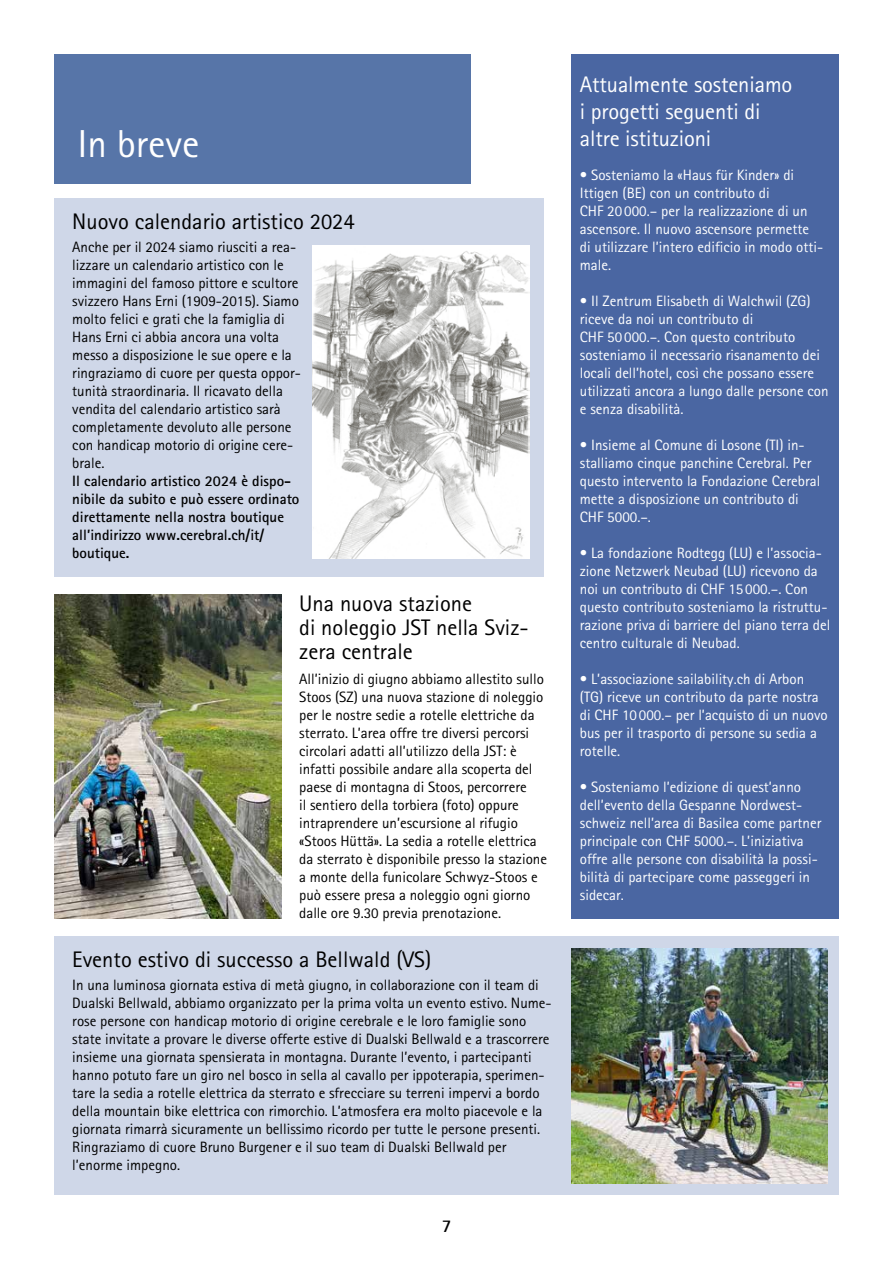
<style>
.page{position:relative;width:893px;height:1263px;background:#fff}
.page>*{position:absolute;margin:0;border:0;box-sizing:border-box;transform-origin:0 0}
.t1{font:39px "Rotis Sans Serif";color:#fff}
.t2{font:22.5px/24px "Rotis Sans Serif";color:#000}
.t3{font:22.5px/27px "Rotis Sans Serif";letter-spacing:-.005em;color:#fff}
.t4{font:700 18px "Rotis Sans Serif";color:#000}
.t5{font:15px/18px "Rotis Sans Serif";color:#000}
.t6{font:15px/18px "Rotis Sans Serif";color:#fff}
.t7{font:700 15px/18px "Rotis Sans Serif";color:#000}
</style>
<div class="page">
<div style="left:571px;top:54px;width:268px;height:864px;background:#4a66a2"></div>
<div style="left:54px;top:936px;width:785px;height:259px;background:#cfd7e8"></div>
<div style="left:54px;top:198px;width:489px;height:378px;background:#cfd7e8"></div>
<div style="left:54px;top:54px;width:417px;height:129px;background:#5775a8"></div>
<img style="left:54px;top:594px;width:227px;height:324px">
<img style="left:571px;top:948px;width:256px;height:235px">
<img style="left:313px;top:246px;width:216px;height:312px">
<h1 class="t1" style="left:77px;top:120px;width:123px">In breve</h1>
<h2 class="t2" style="left:72px;top:209px;width:284px">Nuovo calendario artistico 2024</h2>
<p class="t5" style="left:72px;top:238px;width:230px">Anche per il 2024 siamo riusciti a rea&shy;lizzare un calendario artistico con le immagini del famoso pittore e scultore svizzero Hans Erni (1909-2015). Siamo molto felici e grati che la famiglia di Hans Erni ci abbia ancora una volta messo a disposizione le sue opere e la ringraziamo di cuore per questa oppor&shy;tunità straordinaria. Il ricavato della vendita del calendario artistico sarà completamente devoluto alle persone con handicap motorio di origine cere&shy;brale.</p>
<p class="t7" style="left:72px;top:472px;width:229px">Il calendario artistico 2024 è dispo&shy;nibile da subito e può essere ordinato direttamente nella nostra boutique all’indirizzo www.cerebral.ch/it/ boutique.</p>
<h2 class="t2" style="left:299px;top:591px;width:231px">Una nuova stazione<br>di noleggio JST nella Sviz&shy;zera centrale</h2>
<p class="t5" style="left:299px;top:670px;width:249px">All’inizio di giugno abbiamo allestito sullo Stoos (SZ) una nuova stazione di noleggio per le nostre sedie a rotelle elettriche da sterrato. L’area offre tre diversi percorsi circolari adatti all’utilizzo della JST: è infatti possibile andare alla scoperta del paese di montagna di Stoos, percorrere<br>il sentiero della torbiera (foto) oppure intraprendere un’escursione al rifugio «Stoos Hüttä». La sedia a rotelle elettrica da sterrato è disponibile presso la stazione a monte della funicolare Schwyz-Stoos e può essere presa a noleggio ogni giorno dalle ore 9.30 previa prenotazione.</p>
<h2 class="t2" style="left:72px;top:948px;width:361px">Evento estivo di successo a Bellwald (VS)</h2>
<p class="t5" style="left:72px;top:976px;width:481px">In una luminosa giornata estiva di metà giugno, in collaborazione con il team di Dualski Bellwald, abbiamo organizzato per la prima volta un evento estivo. Nume&shy;rose persone con handicap motorio di origine cerebrale e le loro famiglie sono state invitate a provare le diverse offerte estive di Dualski Bellwald e a trascorrere insieme una giornata spensierata in montagna. Durante l’evento, i partecipanti hanno potuto fare un giro nel bosco in sella al cavallo per ippoterapia, sperimen&shy;tare la sedia a rotelle elettrica da sterrato e sfrecciare su terreni impervi a bordo della mountain bike elettrica con rimorchio. L’atmosfera era molto piacevole e la giornata rimarrà sicuramente un bellissimo ricordo per tutte le persone presenti.<br>Ringraziamo di cuore Bruno Burgener e il suo team di Dualski Bellwald per l’enorme impegno.</p>
<p class="t4" style="left:442px;top:1214px;width:11px">7</p>
<h2 class="t3" style="left:580px;top:71px;width:214px">Attualmente sosteniamo i progetti seguenti di altre istituzioni</h2>
<p class="t6" style="left:580px;top:166px;width:245px">• Sosteniamo la «Haus für Kinder» di Ittigen (BE) con un contributo di<br>CHF 20000.– per la realizzazione di un ascensore. Il nuovo ascensore permette di utilizzare l’intero edificio in modo otti&shy;male.</p>
<p class="t6" style="left:580px;top:292px;width:250px">• Il Zentrum Elisabeth di Walchwil (ZG) riceve da noi un contributo di<br>CHF 50000.–. Con questo contributo sosteniamo il necessario risanamento dei locali dell’hotel, così che possano essere utilizzati ancora a lungo dalle persone con e senza disabilità.</p>
<p class="t6" style="left:580px;top:436px;width:242px">• Insieme al Comune di Losone (TI) in&shy;stalliamo cinque panchine Cerebral. Per questo intervento la Fondazione Cerebral mette a disposizione un contributo di CHF 5000.–.</p>
<p class="t6" style="left:580px;top:544px;width:252px">• La fondazione Rodtegg (LU) e l’associa&shy;zione Netzwerk Neubad (LU) ricevono da noi un contributo di CHF 15000.–. Con questo contributo sosteniamo la ristruttu&shy;razione priva di barriere del piano terra del centro culturale di Neubad.</p>
<p class="t6" style="left:580px;top:670px;width:249px">• L’associazione sailability.ch di Arbon (TG) riceve un contributo da parte nostra di CHF 10000.– per l’acquisto di un nuovo bus per il trasporto di persone su sedia a rotelle.</p>
<p class="t6" style="left:580px;top:778px;width:243px">• Sosteniamo l’edizione di quest’anno dell’evento della Gespanne Nordwest&shy;schweiz nell’area di Basilea come partner principale con CHF 5000.–. L’iniziativa offre alle persone con disabilità la possi&shy;bilità di partecipare come passeggeri in sidecar.</p>
</div>
